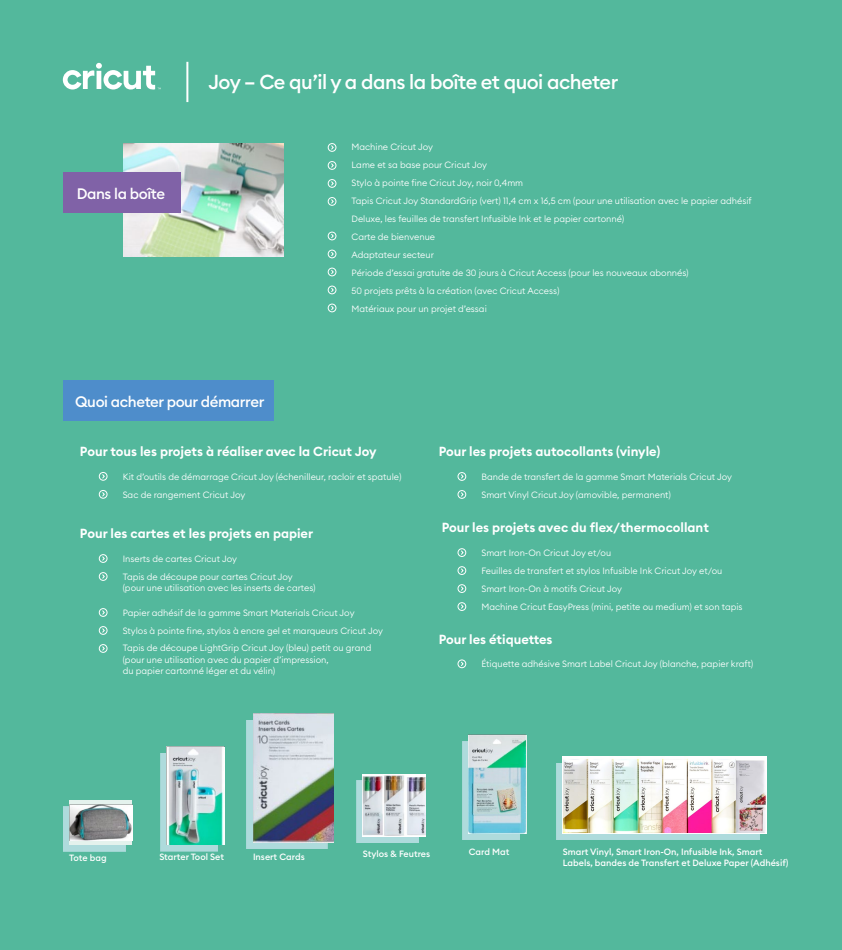
<style>
.page{position:relative;width:842px;height:950px;background:#53b89c}
.page>*{position:absolute;margin:0;border:0;box-sizing:border-box;transform-origin:0 0}
.t1{font:500 20px "Euclid Circular B";letter-spacing:-.025em;color:#fff}
.t2{font:500 15px "Euclid Circular B";letter-spacing:-.025em;color:#fff}
.t3{font:600 13px "Euclid Circular B";color:#fff}
.t4{font:300 9px/18px "Euclid Circular B";color:#fff}
.t5{font:500 9px/10.9px "Euclid Circular B";color:#fff}
</style>
<div class="page">
<svg style="left:63px;top:63px;width:98px;height:27px"></svg>
<hr style="left:186px;top:62px;width:2px;height:40px;background:#fff">
<img style="left:123px;top:143px;width:160px;height:113px">
<div style="left:63px;top:172px;width:118px;height:40px;background:#8062a7"></div>
<svg style="left:331px;top:145px;width:3px;height:5px"></svg>
<div style="left:328px;top:143px;width:8px;height:9px;border:1px solid #fff;border-radius:50%"></div>
<div style="left:328px;top:161px;width:8px;height:9px;border:1px solid #fff;border-radius:50%"></div>
<div style="left:328px;top:179px;width:8px;height:9px;border:1px solid #fff;border-radius:50%"></div>
<div style="left:328px;top:197px;width:8px;height:9px;border:1px solid #fff;border-radius:50%"></div>
<div style="left:328px;top:232px;width:8px;height:8px;border:1px solid #fff;border-radius:50%"></div>
<div style="left:328px;top:250px;width:8px;height:8px;border:1px solid #fff;border-radius:50%"></div>
<div style="left:328px;top:268px;width:8px;height:8px;border:1px solid #fff;border-radius:50%"></div>
<div style="left:328px;top:286px;width:8px;height:8px;border:1px solid #fff;border-radius:50%"></div>
<div style="left:328px;top:304px;width:8px;height:8px;border:1px solid #fff;border-radius:50%"></div>
<svg style="left:556px;top:763px;width:204px;height:76px;background:#bae0e0"></svg>
<img style="left:563px;top:756px;width:203px;height:77px">
<svg style="left:462px;top:741px;width:58px;height:98px"></svg>
<img style="left:469px;top:735px;width:57px;height:98px">
<svg style="left:160px;top:753px;width:58px;height:98px"></svg>
<img style="left:167px;top:746px;width:57px;height:98px">
<div style="left:63px;top:806px;width:63px;height:45px;background:#aedbdc"></div>
<div style="left:69px;top:799px;width:63px;height:45px;background:#e4f2ed"></div>
<img style="left:69px;top:804px;width:63px;height:36px">
<svg style="left:356px;top:780px;width:63px;height:63px"></svg>
<img style="left:363px;top:774px;width:63px;height:62px">
<div style="left:246px;top:720px;width:82px;height:129px;background:#aedbdc"></div>
<img style="left:253px;top:714px;width:81px;height:128px">
<div style="left:63px;top:380px;width:210px;height:40px;background:#4e8dcb"></div>
<svg style="left:102px;top:556px;width:3px;height:5px"></svg>
<div style="left:99px;top:554px;width:8px;height:9px;border:1px solid #fff;border-radius:50%"></div>
<div style="left:458px;top:548px;width:8px;height:9px;border:1px solid #fff;border-radius:50%"></div>
<div style="left:458px;top:659px;width:8px;height:9px;border:1px solid #fff;border-radius:50%"></div>
<div style="left:99px;top:472px;width:8px;height:8px;border:1px solid #fff;border-radius:50%"></div>
<div style="left:458px;top:472px;width:8px;height:9px;border:1px solid #fff;border-radius:50%"></div>
<div style="left:99px;top:572px;width:8px;height:8px;border:1px solid #fff;border-radius:50%"></div>
<div style="left:458px;top:566px;width:8px;height:9px;border:1px solid #fff;border-radius:50%"></div>
<div style="left:99px;top:490px;width:8px;height:8px;border:1px solid #fff;border-radius:50%"></div>
<div style="left:458px;top:490px;width:8px;height:8px;border:1px solid #fff;border-radius:50%"></div>
<div style="left:458px;top:584px;width:8px;height:9px;border:1px solid #fff;border-radius:50%"></div>
<div style="left:99px;top:608px;width:8px;height:8px;border:1px solid #fff;border-radius:50%"></div>
<div style="left:458px;top:602px;width:8px;height:9px;border:1px solid #fff;border-radius:50%"></div>
<div style="left:99px;top:626px;width:8px;height:8px;border:1px solid #fff;border-radius:50%"></div>
<div style="left:99px;top:644px;width:8px;height:8px;border:1px solid #fff;border-radius:50%"></div>
<h2 class="t2" style="left:77px;top:184px;width:90px">Dans la boîte</h2>
<h1 class="t1" style="left:208px;top:69px;width:411px">Joy – Ce qu’il y a dans la boîte et quoi acheter</h1>
<p class="t4" style="left:351px;top:137px;width:402px">Machine Cricut Joy<br>Lame et sa base pour Cricut Joy<br>Stylo à pointe fine Cricut Joy, noir 0,4mm<br>Tapis Cricut Joy StandardGrip (vert) 11,4 cm x 16,5 cm (pour une utilisation avec le papier adhésif Deluxe, les feuilles de transfert Infusible Ink et le papier cartonné)<br>Carte de bienvenue<br>Adaptateur secteur<br>Période d’essai gratuite de 30 jours à Cricut Access (pour les nouveaux abonnés)<br>50 projets prêts à la création (avec Cricut Access)<br>Matériaux pour un projet d’essai</p>
<h2 class="t2" style="left:75px;top:392px;width:191px">Quoi acheter pour démarrer</h2>
<h3 class="t3" style="left:80px;top:442px;width:298px">Pour tous les projets à réaliser avec la Cricut Joy</h3>
<h3 class="t3" style="left:439px;top:443px;width:223px">Pour les projets autocollants (vinyle)</h3>
<p class="t4" style="left:123px;top:467px;width:280px">Kit d’outils de démarrage Cricut Joy (échenilleur, racloir et spatule)<br>Sac de rangement Cricut Joy</p>
<p class="t4" style="left:481px;top:468px;width:252px">Bande de transfert de la gamme Smart Materials Cricut Joy<br>Smart Vinyl Cricut Joy (amovible, permanent)</p>
<h3 class="t3" style="left:80px;top:524px;width:235px">Pour les cartes et les projets en papier</h3>
<h3 class="t3" style="left:442px;top:519px;width:269px">Pour les projets avec du flex/thermocollant</h3>
<p class="t4" style="left:123px;top:550px;width:172px;line-height:17.6px">Inserts de cartes Cricut Joy<br>Tapis de découpe pour cartes Cricut Joy</p>
<p class="t4" style="left:123px;top:578px;width:194px">(pour une utilisation avec les inserts de cartes)</p>
<p class="t4" style="left:123px;top:603px;width:262px">Papier adhésif de la gamme Smart Materials Cricut Joy<br>Stylos à pointe fine, stylos à encre gel et marqueurs Cricut Joy<br>Tapis de découpe LightGrip Cricut Joy (bleu) petit ou grand</p>
<p class="t4" style="left:123px;top:653px;width:208px;line-height:11px">(pour une utilisation avec du papier d’impression, du papier cartonné léger et du vélin)</p>
<p class="t4" style="left:481px;top:543px;width:263px">Smart Iron-On Cricut Joy et/ou<br>Feuilles de transfert et stylos Infusible Ink Cricut Joy et/ou Smart Iron-On à motifs Cricut Joy<br>Machine Cricut EasyPress (mini, petite ou medium) et son tapis</p>
<h3 class="t3" style="left:439px;top:631px;width:115px">Pour les étiquettes</h3>
<p class="t4" style="left:481px;top:655px;width:273px">Étiquette adhésive Smart Label Cricut Joy (blanche, papier kraft)</p>
<p class="t5" style="left:69px;top:852px;width:39px">Tote bag</p>
<p class="t5" style="left:159px;top:851px;width:66px">Starter Tool Set</p>
<p class="t5" style="left:363px;top:848px;width:69px">Stylos &amp; Feutres</p>
<p class="t5" style="left:253px;top:851px;width:53px">Insert Cards</p>
<p class="t5" style="left:469px;top:846px;width:42px">Card Mat</p>
<p class="t5" style="left:563px;top:846px;width:227px">Smart Vinyl, Smart Iron-On, Infusible Ink, Smart<br>Labels, bandes de Transfert et Deluxe Paper (Adhésif)</p>
</div>
